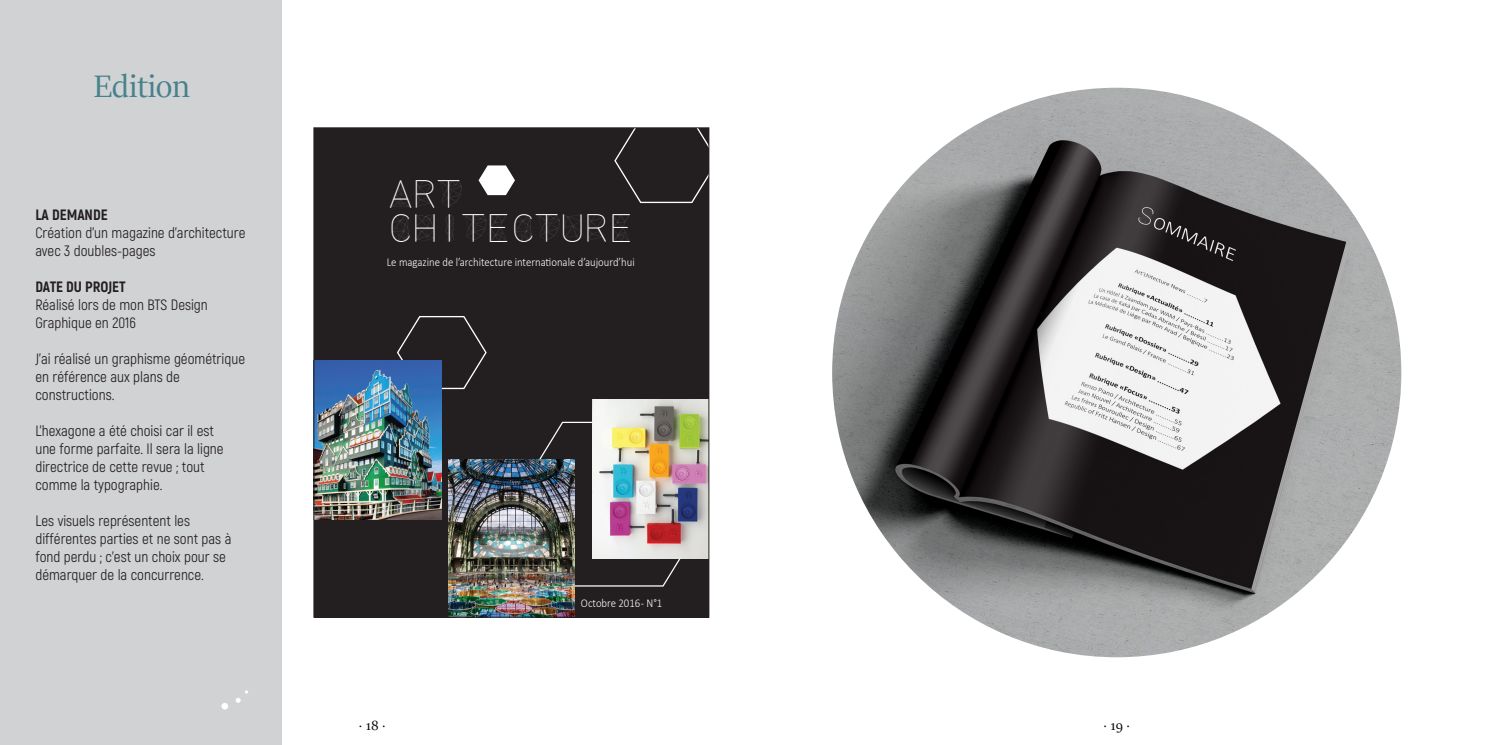
<style>
.page{position:relative;width:1489px;height:745px;background:#fff}
.page>*{position:absolute;margin:0;border:0;box-sizing:border-box;transform-origin:0 0}
.t1{font:35px "Sitka Banner";color:#46828c}
.t2{font:27.88px/33.4px "Amethyst";letter-spacing:-.12em;color:#fff}
.t3{font:15px/18px "Akrobat";color:#231f20}
.t4{font:800 15px "Akrobat";color:#231f20}
.t5{font:15px "Sitka Banner";color:#000}
.t6{font:300 11.88px "Calibri";color:#fff;scale:.9 1}
</style>
<div class="page">
<div style="left:0;top:0;width:282px;height:744px;background:#d1d2d4"></div>
<div style="left:221px;top:702px;width:7px;height:7px;background:#fff;border-radius:50%"></div>
<svg style="left:236px;top:690px;width:12px;height:12px"></svg>
<div style="left:314px;top:128px;width:395px;height:488px;background:#231f20"></div>
<svg style="left:539px;top:421px;width:168px;height:166px"></svg>
<svg style="left:478px;top:165px;width:37px;height:30px"></svg>
<svg style="left:614px;top:130px;width:93px;height:73px"></svg>
<svg style="left:397px;top:316px;width:90px;height:73px"></svg>
<img style="left:316px;top:360px;width:126px;height:159px">
<img style="left:448px;top:459px;width:126px;height:156px">
<img style="left:592px;top:399px;width:115px;height:159px">
<img style="left:832px;top:88px;width:569px;height:568px;border-radius:284px">
<p class="t1" style="left:94px;top:62px;width:98px">Edition</p>
<p class="t4" style="left:35px;top:205px;width:74px">LA DEMANDE</p>
<p class="t3" style="left:35px;top:223px;width:211px">Création d’un magazine d’architecture avec 3 doubles-pages</p>
<p class="t4" style="left:35px;top:277px;width:92px">DATE DU PROJET</p>
<p class="t3" style="left:35px;top:295px;width:174px">Réalisé lors de mon BTS Design<br>Graphique en 2016</p>
<p class="t3" style="left:35px;top:349px;width:211px">J’ai réalisé un graphisme géométrique en référence aux plans de constructions.</p>
<p class="t3" style="left:35px;top:421px;width:190px">L’hexagone a été choisi car il est une forme parfaite. Il sera la ligne directrice de cette revue ; tout comme la typographie.</p>
<p class="t3" style="left:35px;top:511px;width:197px">Les visuels représentent les différentes parties et ne sont pas à fond perdu ; c’est un choix pour se démarquer de la concurrence.</p>
<p class="t2" style="left:387px;top:182px;width:250px">ART<br>CHITECTURE</p>
<p class="t6" style="left:387px;top:255px;width:277px">Le magazine de l’architecture internationale d’aujourd’hui</p>
<p class="t6" style="left:581px;top:595px;width:92px">Octobre 2016 - N°1</p>
<p class="t5" style="left:359px;top:714px;width:28px">· 18 ·</p>
<p class="t5" style="left:1103px;top:714px;width:28px">· 19 ·</p>
</div>
